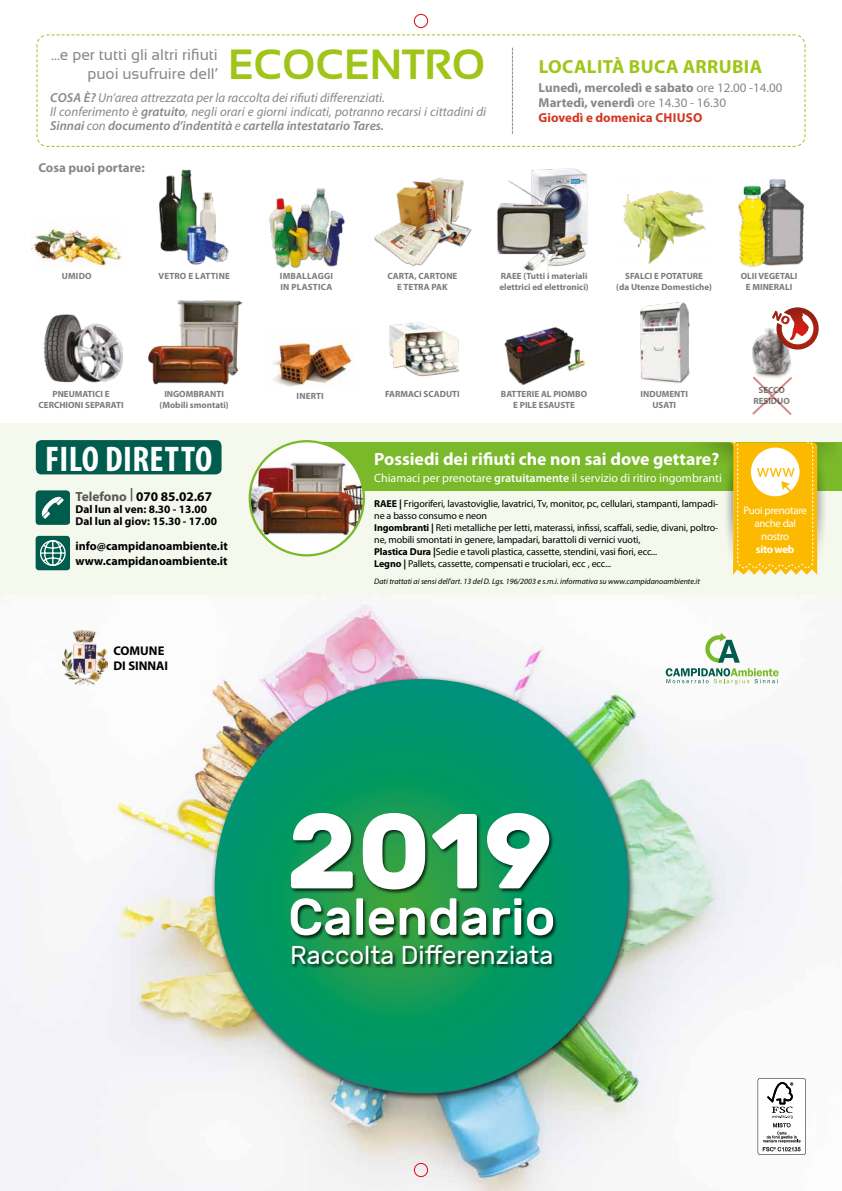
<style>
.page{position:relative;width:842px;height:1191px;background:#fff}
.page>*{position:absolute;margin:0;border:0;box-sizing:border-box;transform-origin:0 0}
.t1{font:700 106.2px "Rubik";color:#fff}
.t2{font:500 51.5px "Rubik";color:#fff}
.t3{font:700 42.2px "Sansation";color:#a0c519}
.t4{font:700 condensed 35.8px "Myriad Pro";letter-spacing:.01em;color:#fff}
.t5{font:25.7px "Rubik";color:#fff}
.t6{font:700 19px "Myriad Pro";letter-spacing:.02em;color:#a0c519}
.t7{font:700 17.8px "Myriad Pro";color:#fff}
.t8{font:15.5px/18.6px "Sansation";color:#8a8886;text-align:right}
.t9{font:700 13.3px "Myriad Pro";color:#000}
.t10{font:italic 13px/14px "Myriad Pro";color:#8a8886}
.t11{font:700 13px/15px "Myriad Pro";color:#8a8886}
.t12{font:700 12.6px/15.2px "Myriad Pro";color:#000}
.t13{font:12px "Myriad Pro";color:#fff}
.t14{font:700 12px/15.1px "Myriad Pro";color:#000}
.t15{font:700 11.4px/12.2px "Myriad Pro";color:#000}
.t16{font:11px/13.2px "Myriad Pro";letter-spacing:-.03em;color:#fff;text-align:center}
.t17{font:700 11px "Myriad Pro";letter-spacing:-.03em;color:#fff}
.t18{font:10px/12px "Myriad Pro";letter-spacing:-.01em;color:#000}
.t19{font:700 9px/10.8px "Myriad Pro";color:#7c7b7b;text-align:center}
.t20{font:700 9px/10.8px "Myriad Pro";letter-spacing:.02em;color:#7c7b7b}
.t21{font:italic 8px "Myriad Pro";color:#000}
.s1{font-weight:600}
.s2{font-weight:400}
.s3{color:#d53622}
.s4{color:#575756}
.s5{font-weight:700}
</style>
<div class="page">
<div style="left:0;top:423px;width:842px;height:172px;background:#f4f8ed"></div>
<div style="left:36px;top:440px;width:186px;height:34px;background:#005c4d;border-radius:6px"></div>
<svg style="left:36px;top:490px;width:34px;height:35px"></svg>
<svg style="left:36px;top:536px;width:34px;height:34px"></svg>
<img style="left:623px;top:190px;width:83px;height:74px">
<img style="left:497px;top:168px;width:91px;height:104px">
<img style="left:769px;top:179px;width:35px;height:87px">
<img style="left:738px;top:184px;width:32px;height:83px">
<img style="left:389px;top:322px;width:70px;height:55px">
<img style="left:374px;top:178px;width:98px;height:88px">
<img style="left:178px;top:301px;width:64px;height:75px">
<img style="left:148px;top:344px;width:86px;height:41px">
<img style="left:159px;top:169px;width:70px;height:96px">
<img style="left:269px;top:188px;width:76px;height:80px">
<img style="left:273px;top:341px;width:80px;height:46px">
<img style="left:32px;top:221px;width:90px;height:46px">
<img style="left:43px;top:314px;width:33px;height:68px">
<img style="left:62px;top:317px;width:61px;height:66px">
<img style="left:504px;top:327px;width:70px;height:58px">
<img style="left:567px;top:349px;width:18px;height:23px">
<img style="left:640px;top:301px;width:50px;height:82px">
<img style="left:752px;top:335px;width:40px;height:41px">
<svg style="left:752px;top:376px;width:40px;height:39px"></svg>
<svg style="left:763px;top:307px;width:56px;height:50px"></svg>
<div style="left:306px;top:442px;width:536px;height:49px;background:#7ab929"></div>
<div style="left:250px;top:441px;width:114px;height:114px;background:#fff;border-radius:50%"></div>
<img style="left:250px;top:460px;width:114px;height:77px">
<div style="left:249px;top:440px;width:116px;height:116px;border:2px solid #7ab929;border-radius:50%"></div>
<img style="left:817px;top:467px;width:8px;height:94px">
<img style="left:705px;top:443px;width:128px;height:24px">
<img style="left:725px;top:444px;width:3px;height:25px">
<img style="left:817px;top:444px;width:7px;height:22px">
<svg style="left:728px;top:442px;width:89px;height:132px;background:#f6c634"></svg>
<svg style="left:36px;top:34px;width:770px;height:113px"></svg>
<img style="left:0;top:604px;width:812px;height:587px">
<div style="left:210px;top:676px;width:426px;height:425px;background:#000;opacity:.75"></div>
<svg style="left:215px;top:679px;width:414px;height:414px;background:#02956a"></svg>
<div style="left:290px;top:812px;width:268px;height:156px;background:#000;opacity:.75"></div>
<svg style="left:705px;top:633px;width:35px;height:29px"></svg>
<svg style="left:666px;top:668px;width:113px;height:16px"></svg>
<svg style="left:758px;top:1078px;width:48px;height:77px"></svg>
<img style="left:63px;top:630px;width:44px;height:55px">
<div style="left:414px;top:1163px;width:14px;height:13px;border:1px solid #e30613;border-radius:50%"></div>
<div style="left:414px;top:14px;width:14px;height:14px;border:1px solid #e30613;border-radius:50%"></div>
<h3 class="t8" style="left:51px;top:45px;width:168px">...e per tutti gli altri rifiuti puoi usufruire dell’</h3>
<h3 class="t3" style="left:228px;top:41px;width:259px">ECOCENTRO</h3>
<h3 class="t10" style="left:50px;top:91px;width:438px"><span class="s1">COSA È?</span> Un’area attrezzata per la raccolta dei rifiuti differenziati.<br>Il conferimento è <span class="s1">gratuito</span>, negli orari e giorni indicati, potranno recarsi i cittadini di<br><span class="s1">Sinnai</span> con <span class="s1">documento d’indentità</span> e <span class="s1">cartella intestatario Tares.</span></h3>
<h3 class="t11" style="left:38px;top:160px;width:108px">Cosa puoi portare:</h3>
<h3 class="t6" style="left:539px;top:54px;width:225px">LOCALITÀ BUCA ARRUBIA</h3>
<h3 class="t11" style="left:539px;top:80px;width:245px">Lunedì, mercoledì e sabato <span class="s2">ore 12.00 -14.00<br></span>Martedì, venerdì <span class="s2">ore 14.30 - 16.30<br></span><span class="s3">Giovedì e domenica CHIUSO</span></h3>
<p class="t19" style="left:62px;top:270px;width:31px">UMIDO</p>
<p class="t20" style="left:158px;top:271px;width:73px">VETRO E LATTINE</p>
<p class="t20" style="left:280px;top:271px;width:54px">IMBALLAGGI<br>IN PLASTICA</p>
<p class="t19" style="left:387px;top:271px;width:72px">CARTA, CARTONE<br>E TETRA PAK</p>
<p class="t19" style="left:499px;top:271px;width:91px;text-align:left">RAEE (Tutti i materiali elettrici ed elettronici)</p>
<p class="t19" style="left:616px;top:270px;width:97px">SFALCI E POTATURE<br>(da Utenze Domestiche)</p>
<p class="t19" style="left:741px;top:270px;width:58px">OLII VEGETALI<br>E MINERALI</p>
<p class="t19" style="left:160px;top:388px;width:71px">INGOMBRANTI (Mobili smontati)</p>
<p class="t19" style="left:52px;top:388px;width:59px">PNEUMATICI E</p>
<p class="t19" style="left:297px;top:390px;width:29px">INERTI</p>
<p class="t19" style="left:39px;top:399px;width:87px">CERCHIONI SEPARATI</p>
<p class="t19" style="left:385px;top:388px;width:76px">FARMACI SCADUTI</p>
<p class="t19" style="left:501px;top:388px;width:88px">BATTERIE AL PIOMBO<br>E PILE ESAUSTE</p>
<p class="t19" style="left:641px;top:388px;width:49px">INDUMENTI<br>USATI</p>
<p class="t19" style="left:753px;top:384px;width:38px">SECCO<br>RESIDUO</p>
<h3 class="t4" style="left:45px;top:436px;width:169px">FILO DIRETTO</h3>
<h3 class="t9" style="left:76px;top:487px;width:138px"><span class="s4">Telefono </span><sup>|</sup> 070 85.02.67</h3>
<p class="t15" style="left:76px;top:502px;width:143px">Dal lun al ven: 8.30 - 13.00<br>Dal lun al giov: 15.30 - 17.00</p>
<p class="t14" style="left:76px;top:538px;width:154px">info@campidanoambiente.it www.campidanoambiente.it</p>
<p class="t12" style="left:113px;top:642px;width:56px">COMUNE<br>DI SINNAI</p>
<h3 class="t7" style="left:374px;top:448px;width:347px">Possiedi dei rifiuti che non sai dove gettare?</h3>
<p class="t13" style="left:374px;top:470px;width:349px">Chiamaci per prenotare <span class="s1">gratuitamente</span> il servizio di ritiro ingombranti</p>
<p class="t18" style="left:374px;top:497px;width:346px"><span class="s5">RAEE |</span> Frigoriferi, lavastoviglie, lavatrici, Tv, monitor, pc, cellulari, stampanti, lampadi&shy;ne a basso consumo e neon<br><span class="s5">Ingombranti |</span> Reti metalliche per letti, materassi, infissi, scaffali, sedie, divani, poltro&shy;ne, mobili smontati in genere, lampadari, barattoli di vernici vuoti,<br><span class="s5">Plastica Dura |</span>Sedie e tavoli plastica, cassette, stendini, vasi fiori, ecc...<br><span class="s5">Legno |</span> Pallets, cassette, compensati e truciolari, ecc , ecc...</p>
<p class="t21" style="left:374px;top:577px;width:327px">Dati trattati ai sensi dell'art. 13 del D. Lgs. 196/2003 e s.m.i. informativa su www.campidanoambiente.it</p>
<p class="t16" style="left:743px;top:503px;width:65px">Puoi prenotare anche dal nostro</p>
<p class="t17" style="left:756px;top:542px;width:40px">sito web</p>
<h1 class="t1" style="left:287px;top:789px;width:267px">2019</h1>
<h2 class="t2" style="left:288px;top:888px;width:269px">Calendario</h2>
<h3 class="t5" style="left:290px;top:940px;width:265px">Raccolta Differenziata</h3>
</div>
